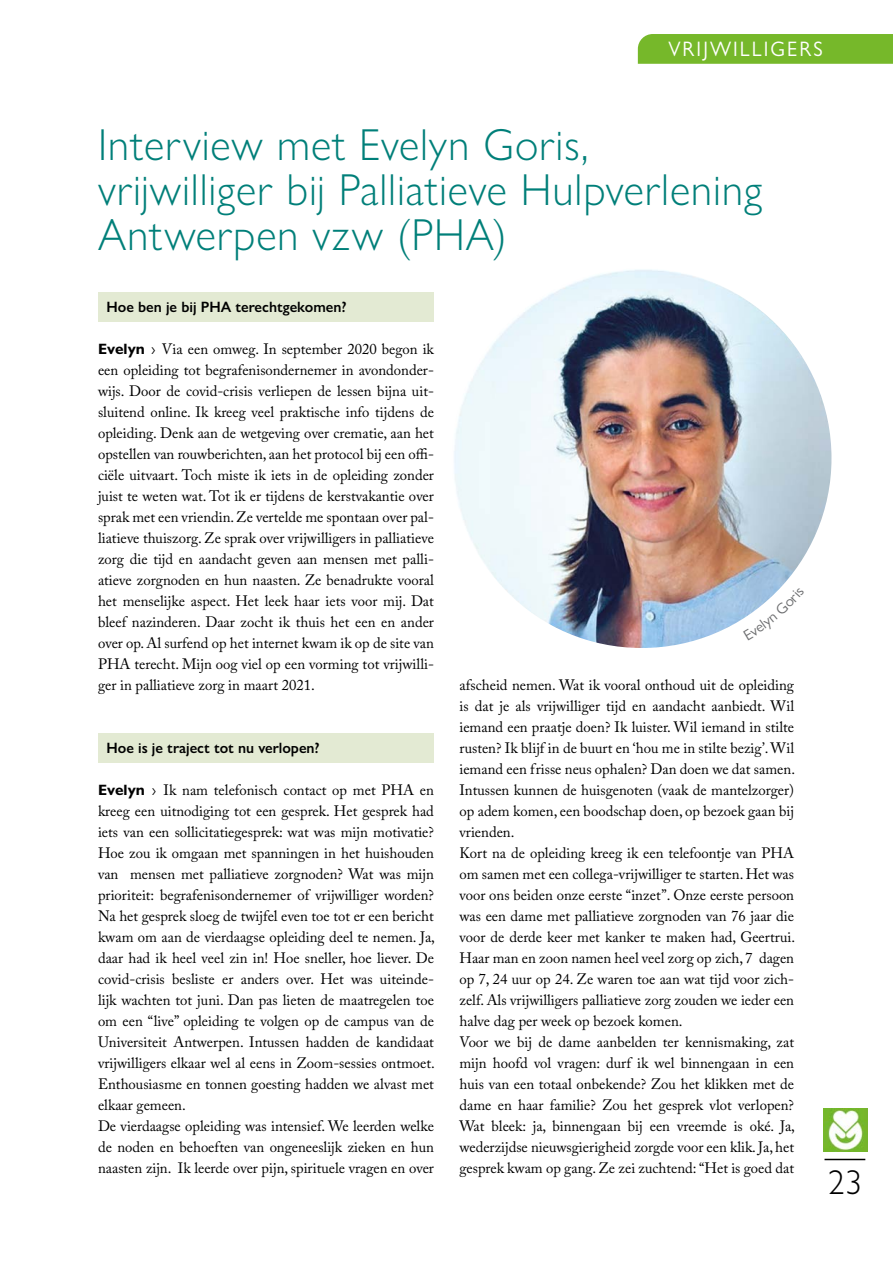
<style>
.page{position:relative;width:893px;height:1263px;background:#fff}
.page>*{position:absolute;margin:0;border:0;box-sizing:border-box;transform-origin:0 0}
.t1{font:300 45px/45px "Gill Sans Nova";letter-spacing:.02em;color:#007f79}
.t2{font:300 34.5px "Gill Sans Nova";color:#000}
.t3{font:21px "Gill Sans Nova";letter-spacing:.1em;color:#fff}
.t4{font:15px/21px "Adobe Caslon Pro";color:#000}
.t5{font:600 15px "Gill Sans Nova";color:#000}
.s1{font-family:"Gill Sans Nova";font-weight:700}
.s2{font-family:"Gill Sans Nova"}
</style>
<div class="page">
<hr style="left:824px;top:1159px;width:41px;height:1px;background:#000">
<div style="left:638px;top:34px;width:255px;height:30px;background:#76b82a"></div>
<img style="left:824px;top:1108px;width:43px;height:44px">
<div style="left:98px;top:292px;width:336px;height:30px;background:#e3ead3"></div>
<div style="left:98px;top:733px;width:336px;height:30px;background:#e3ead3"></div>
<img style="left:452px;top:268px;width:379px;height:380px;border-radius:190px">
<svg style="left:743px;top:588px;width:37px;height:31px"></svg>
<h3 class="t3" style="left:668px;top:36px;width:156px">VRIJWILLIGERS</h3>
<h1 class="t1" style="left:98px;top:122px;width:666px">Interview met Evelyn Goris, vrijwilliger bij Palliatieve Hulpverlening<br>Antwerpen vzw (PHA)</h1>
<p class="t5" style="left:107px;top:297px;width:242px">Hoe ben je bij PHA terechtgekomen?</p>
<p class="t4" style="left:98px;top:338px;width:337px;text-align:justify"><span class="s1">Evelyn</span> <span class="s2">›</span> Via een omweg. In september 2020 begon ik een opleiding tot begrafenisondernemer in avondonder&shy;wijs. Door de covid-crisis verliepen de lessen bijna uit&shy;sluitend online. Ik kreeg veel praktische info tijdens de opleiding. Denk aan de wetgeving over crematie, aan het opstellen van rouwberichten, aan het protocol bij een offi&shy;ciële uitvaart. Toch miste ik iets in de opleiding zonder juist te weten wat. Tot ik er tijdens de kerstvakantie over sprak met een vriendin. Ze vertelde me spontaan over pal&shy;liatieve thuiszorg. Ze sprak over vrijwilligers in palliatieve zorg die tijd en aandacht geven aan mensen met palli&shy;atieve zorgnoden en hun naasten. Ze benadrukte vooral het menselijke aspect. Het leek haar iets voor mij. Dat bleef nazinderen. Daar zocht ik thuis het een en ander over op. Al surfend op het internet kwam ik op de site van PHA terecht. Mijn oog viel op een vorming tot vrijwilli&shy;ger in palliatieve zorg in maart 2021.</p>
<p class="t5" style="left:107px;top:738px;width:215px">Hoe is je traject tot nu verlopen?</p>
<p class="t4" style="left:98px;top:779px;width:338px"><span class="s1">Evelyn</span> <span class="s2">›</span> Ik nam telefonisch contact op met PHA en kreeg een uitnodiging tot een gesprek. Het gesprek had iets van een sollicitatiegesprek: wat was mijn motivatie?<br>Hoe zou ik omgaan met spanningen in het huishouden van mensen met palliatieve zorgnoden? Wat was mijn prioriteit: begrafenisondernemer of vrijwilliger worden?<br>Na het gesprek sloeg de twijfel even toe tot er een bericht kwam om aan de vierdaagse opleiding deel te nemen. Ja, daar had ik heel veel zin in! Hoe sneller, hoe liever. De covid-crisis besliste er anders over. Het was uiteinde&shy;lijk wachten tot juni. Dan pas lieten de maatregelen toe om een “live” opleiding te volgen op de campus van de Universiteit Antwerpen. Intussen hadden de kandidaat vrijwilligers elkaar wel al eens in Zoom-sessies ontmoet.<br>Enthousiasme en tonnen goesting hadden we alvast met elkaar gemeen.<br>De vierdaagse opleiding was intensief. We leerden welke de noden en behoeften van ongeneeslijk zieken en hun naasten zijn. Ik leerde over pijn, spirituele vragen en over</p>
<p class="t4" style="left:459px;top:674px;width:337px">afscheid nemen. Wat ik vooral onthoud uit de opleiding is dat je als vrijwilliger tijd en aandacht aanbiedt. Wil iemand een praatje doen? Ik luister. Wil iemand in stilte rusten? Ik blijf in de buurt en ‘hou me in stilte bezig’. Wil iemand een frisse neus ophalen? Dan doen we dat samen.<br>Intussen kunnen de huisgenoten (vaak de mantelzorger) op adem komen, een boodschap doen, op bezoek gaan bij vrienden.<br>Kort na de opleiding kreeg ik een telefoontje van PHA om samen met een collega-vrijwilliger te starten. Het was voor ons beiden onze eerste “inzet”. Onze eerste persoon was een dame met palliatieve zorgnoden van 76 jaar die voor de derde keer met kanker te maken had, Geertrui.<br>Haar man en zoon namen heel veel zorg op zich, 7 dagen op 7, 24 uur op 24. Ze waren toe aan wat tijd voor zich&shy;zelf. Als vrijwilligers palliatieve zorg zouden we ieder een halve dag per week op bezoek komen.<br>Voor we bij de dame aanbelden ter kennismaking, zat mijn hoofd vol vragen: durf ik wel binnengaan in een huis van een totaal onbekende? Zou het klikken met de dame en haar familie? Zou het gesprek vlot verlopen?<br>Wat bleek: ja, binnengaan bij een vreemde is oké. Ja, wederzijdse nieuwsgierigheid zorgde voor een klik. Ja, het gesprek kwam op gang. Ze zei zuchtend: “Het is goed dat</p>
<h2 class="t2" style="left:828px;top:1161px;width:36px">23</h2>
</div>
